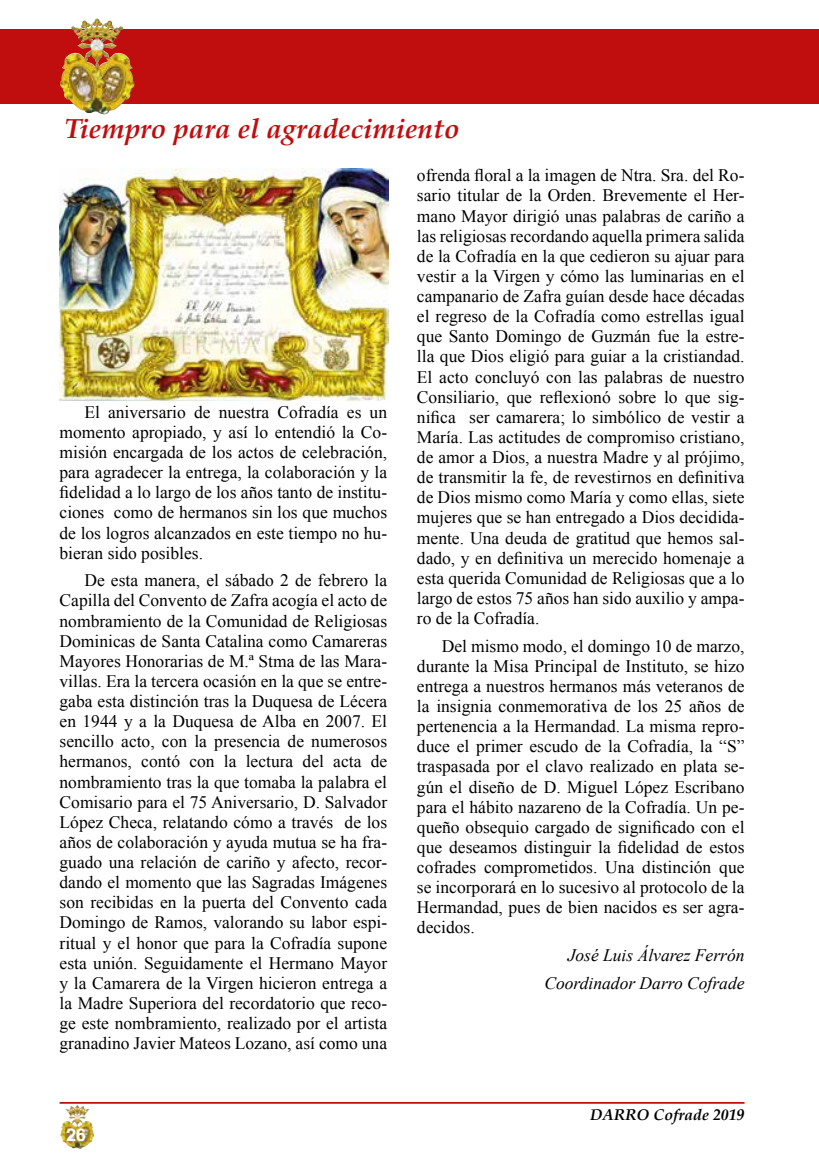
<style>
.page{position:relative;width:819px;height:1166px;background:#fff}
.page>*{position:absolute;margin:0;border:0;box-sizing:border-box;transform-origin:0 0}
.t1{font:italic 700 28px "Palatino";color:#c00d0e}
.t2{font:17.5px/20.1px "Times New Roman";color:#000;text-align:justify}
.t3{font:italic 17.5px/27.7px "Times New Roman";color:#000;text-align:right}
.t4{font:700 17.5px "Helvetica";color:#fff}
.t5{font:italic 700 15.75px "Palatino";color:#000}
</style>
<div class="page">
<svg style="left:65px;top:1106px;width:11px;height:11px"></svg>
<hr style="left:60px;top:1102px;width:684px;height:2px;background:#c00d0e">
<div style="left:0;top:30px;width:819px;height:74px;background:#c00d0e"></div>
<img style="left:71px;top:20px;width:24px;height:24px">
<img style="left:60px;top:169px;width:328px;height:232px">
<h1 class="t1" style="left:64px;top:106px;width:396px">Tiempro para el agradecimiento</h1>
<p class="t2" style="left:60px;top:402px;width:329px;text-indent:25px">El aniversario de nuestra Cofradía es un momento apropiado, y así lo entendió la Co&shy;misión encargada de los actos de celebración, para agradecer la entrega, la colaboración y la fidelidad a lo largo de los años tanto de institu&shy;ciones como de hermanos sin los que muchos de los logros alcanzados en este tiempo no hu&shy;bieran sido posibles.</p>
<p class="t2" style="left:60px;top:570px;width:329px;text-indent:25px">De esta manera, el sábado 2 de febrero la Capilla del Convento de Zafra acogía el acto de nombramiento de la Comunidad de Religiosas Dominicas de Santa Catalina como Camareras Mayores Honorarias de M.ª Stma de las Mara&shy;villas. Era la tercera ocasión en la que se entre&shy;gaba esta distinción tras la Duquesa de Lécera en 1944 y a la Duquesa de Alba en 2007. El sencillo acto, con la presencia de numerosos hermanos, contó con la lectura del acta de nombramiento tras la que tomaba la palabra el Comisario para el 75 Aniversario, D. Salvador López Checa, relatando cómo a través de los años de colaboración y ayuda mutua se ha fra&shy;guado una relación de cariño y afecto, recor&shy;dando el momento que las Sagradas Imágenes son recibidas en la puerta del Convento cada Domingo de Ramos, valorando su labor espi&shy;ritual y el honor que para la Cofradía supone esta unión. Seguidamente el Hermano Mayor y la Camarera de la Virgen hicieron entrega a la Madre Superiora del recordatorio que reco&shy;ge este nombramiento, realizado por el artista granadino Javier Mateos Lozano, así como una</p>
<p class="t4" style="left:66px;top:1120px;width:21px">26</p>
<p class="t2" style="left:417px;top:165px;width:329px">ofrenda floral a la imagen de Ntra. Sra. del Ro&shy;sario titular de la Orden. Brevemente el Her&shy;mano Mayor dirigió unas palabras de cariño a las religiosas recordando aquella primera salida de la Cofradía en la que cedieron su ajuar para vestir a la Virgen y cómo las luminarias en el campanario de Zafra guían desde hace décadas el regreso de la Cofradía como estrellas igual que Santo Domingo de Guzmán fue la estre&shy;lla que Dios eligió para guiar a la cristiandad.<br>El acto concluyó con las palabras de nuestro Consiliario, que reflexionó sobre lo que sig&shy;nifica ser camarera; lo simbólico de vestir a María. Las actitudes de compromiso cristiano, de amor a Dios, a nuestra Madre y al prójimo, de transmitir la fe, de revestirnos en definitiva de Dios mismo como María y como ellas, siete mujeres que se han entregado a Dios decidida&shy;mente. Una deuda de gratitud que hemos sal&shy;dado, y en definitiva un merecido homenaje a esta querida Comunidad de Religiosas que a lo largo de estos 75 años han sido auxilio y ampa&shy;ro de la Cofradía.</p>
<p class="t2" style="left:417px;top:635px;width:329px;text-indent:25px">Del mismo modo, el domingo 10 de marzo, durante la Misa Principal de Instituto, se hizo entrega a nuestros hermanos más veteranos de la insignia conmemorativa de los 25 años de pertenencia a la Hermandad. La misma repro&shy;duce el primer escudo de la Cofradía, la “S” traspasada por el clavo realizado en plata se&shy;gún el diseño de D. Miguel López Escribano para el hábito nazareno de la Cofradía. Un pe&shy;queño obsequio cargado de significado con el que deseamos distinguir la fidelidad de estos cofrades comprometidos. Una distinción que se incorporará en lo sucesivo al protocolo de la Hermandad, pues de bien nacidos es ser agra&shy;decidos.</p>
<p class="t3" style="left:544px;top:941px;width:201px">José Luis Álvarez Ferrón<br>Coordinador Darro Cofrade</p>
<p class="t5" style="left:590px;top:1102px;width:156px">DARRO Cofrade 2019</p>
</div>
